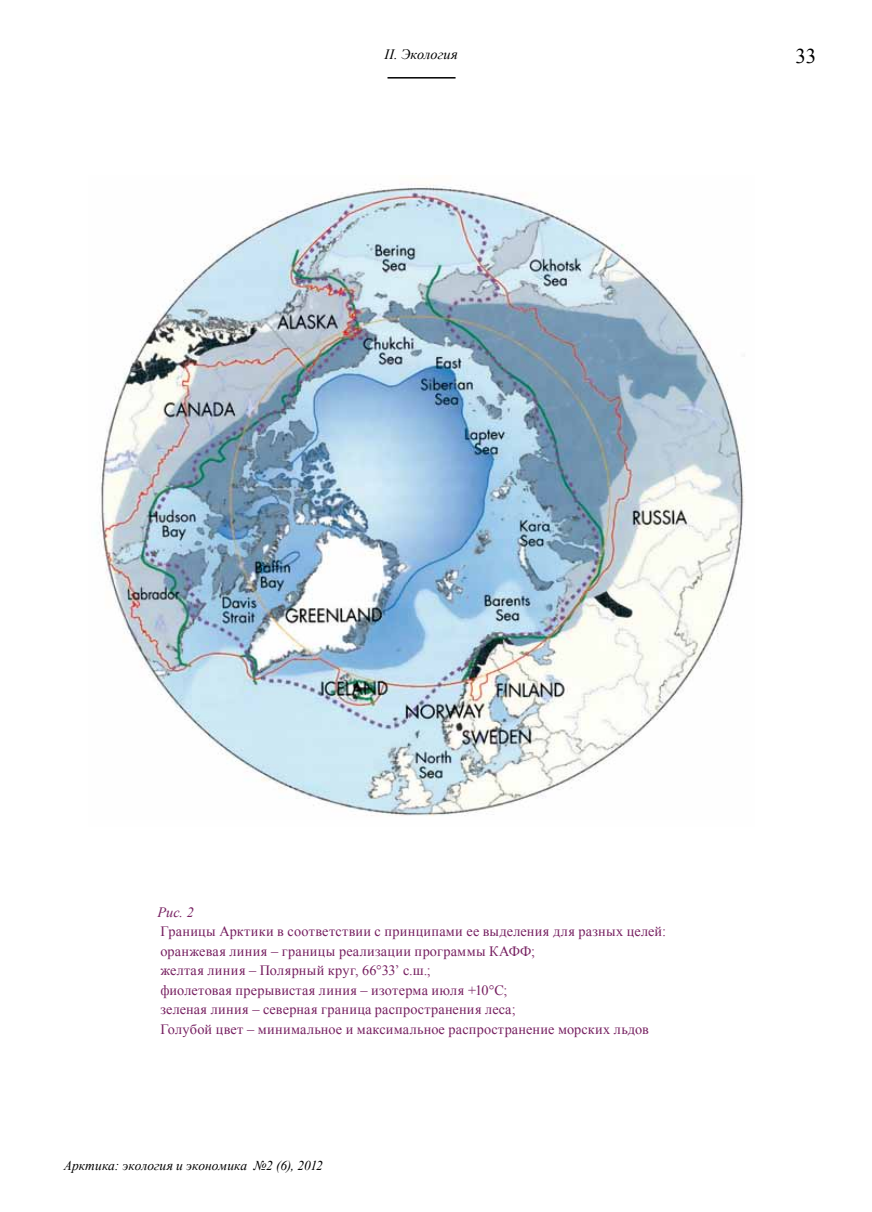
<style>
.page{position:relative;width:872px;height:1212px;background:#fff}
.page>*{position:absolute;margin:0;border:0;box-sizing:border-box;transform-origin:0 0}
.t1{font:21px "Times New Roman";color:#000}
.t2{font:14.25px/19.5px "Times New Roman";letter-spacing:.02em;color:#761f60}
.t3{font:italic 14.25px "Times New Roman";letter-spacing:.01em;color:#000}
.t4{font:italic 14.25px "Times New Roman";color:#761f60}
.t5{font:italic 13.5px "Times New Roman";color:#000}
</style>
<div class="page">
<hr style="left:387px;top:77px;width:68px;height:2px;background:#000">
<img style="left:99px;top:185px;width:646px;height:631px">
<p class="t3" style="left:384px;top:44px;width:75px">II. Экология</p>
<h1 class="t1" style="left:795px;top:42px;width:22px">33</h1>
<p class="t4" style="left:157px;top:902px;width:38px">Рис. 2</p>
<p class="t2" style="left:160px;top:921px;width:507px">Границы Арктики в соответствии с принципами ее выделения для разных целей: оранжевая линия – границы реализации программы КАФФ;<br>желтая линия – Полярный круг, 66°33’ с.ш.;<br>фиолетовая прерывистая линия – изотерма июля +10°С;<br>зеленая линия – северная граница распространения леса;<br>Голубой цвет – минимальное и максимальное распространение морских льдов</p>
<p class="t5" style="left:64px;top:1156px;width:261px">Арктика: экология и экономика №2 (6), 2012</p>
</div>
